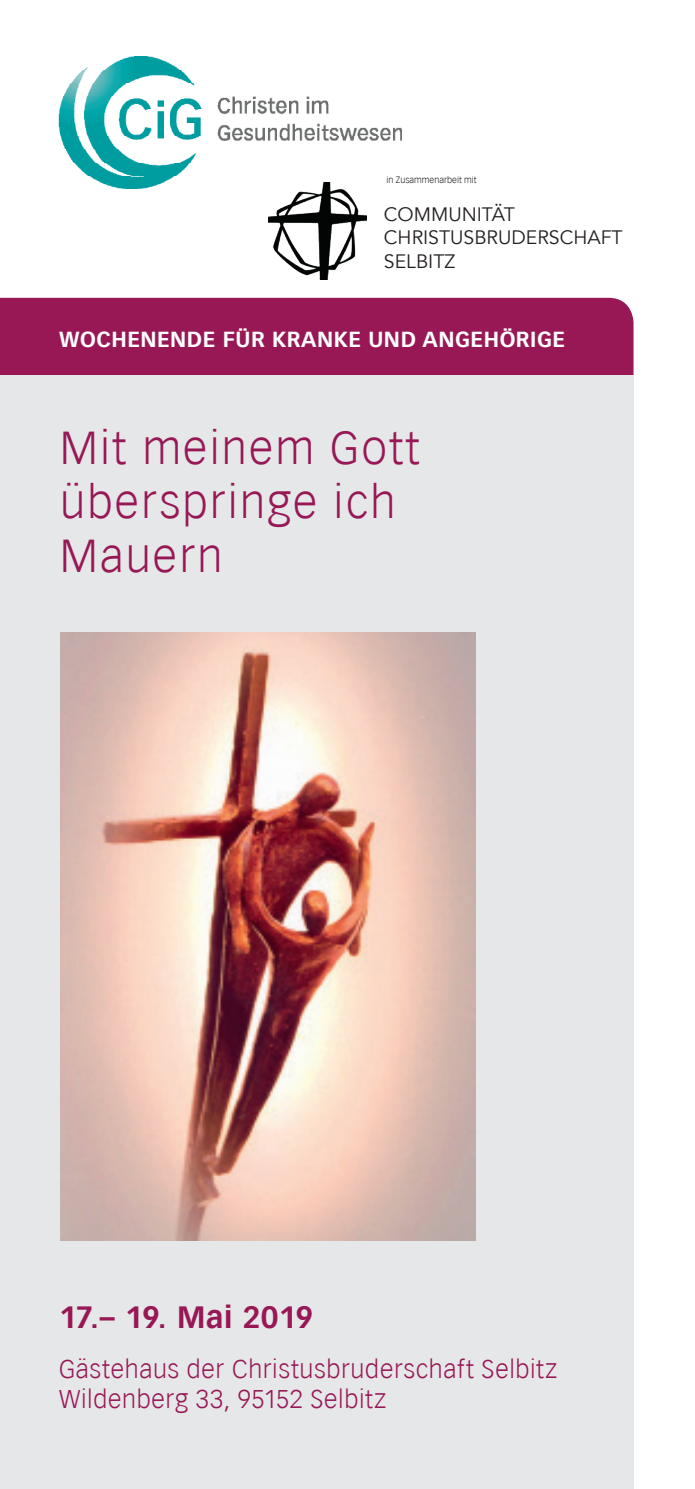
<style>
.page{position:relative;width:695px;height:1489px;background:#fff}
.page>*{position:absolute;margin:0;border:0;box-sizing:border-box;transform-origin:0 0}
.t1{font:300 45px/54px "Vectora LH";letter-spacing:.05em;color:#971855}
.t2{font:700 30px "Vectora LH";color:#971855}
.t3{font:300 25px/30px "Vectora LH";letter-spacing:.025em;color:#971855}
.t4{font:700 21.25px "Vectora LH";letter-spacing:.025em;color:#fff}
.t5{font:19.5px/23.2px "Avenir";color:#231f20}
.t6{font:300 9px "Vectora LH";color:#231f20}
</style>
<div class="page">
<div style="left:0;top:298px;width:633px;height:78px;background:#971855"></div>
<div style="left:0;top:376px;width:633px;height:1112px;background:#e6e7e9"></div>
<img style="left:58px;top:57px;width:343px;height:132px">
<img style="left:60px;top:632px;width:415px;height:608px">
<img style="left:268px;top:183px;width:98px;height:96px">
<p class="t6" style="left:386px;top:174px;width:92px">in Zusammenarbeit mit</p>
<p class="t5" style="left:384px;top:203px;width:240px">COMMUNITÄT<br>CHRISTUSBRUDERSCHAFT<br>SELBITZ</p>
<p class="t4" style="left:59px;top:327px;width:507px">WOCHENENDE FÜR KRANKE UND ANGEHÖRIGE</p>
<h1 class="t1" style="left:60px;top:421px;width:361px">Mit meinem Gott überspringe ich<br>Mauern</h1>
<p class="t2" style="left:59px;top:1298px;width:256px">17.– 19. Mai 2019</p>
<p class="t3" style="left:59px;top:1354px;width:499px">Gästehaus der Christusbruderschaft Selbitz<br>Wildenberg 33, 95152 Selbitz</p>
</div>
